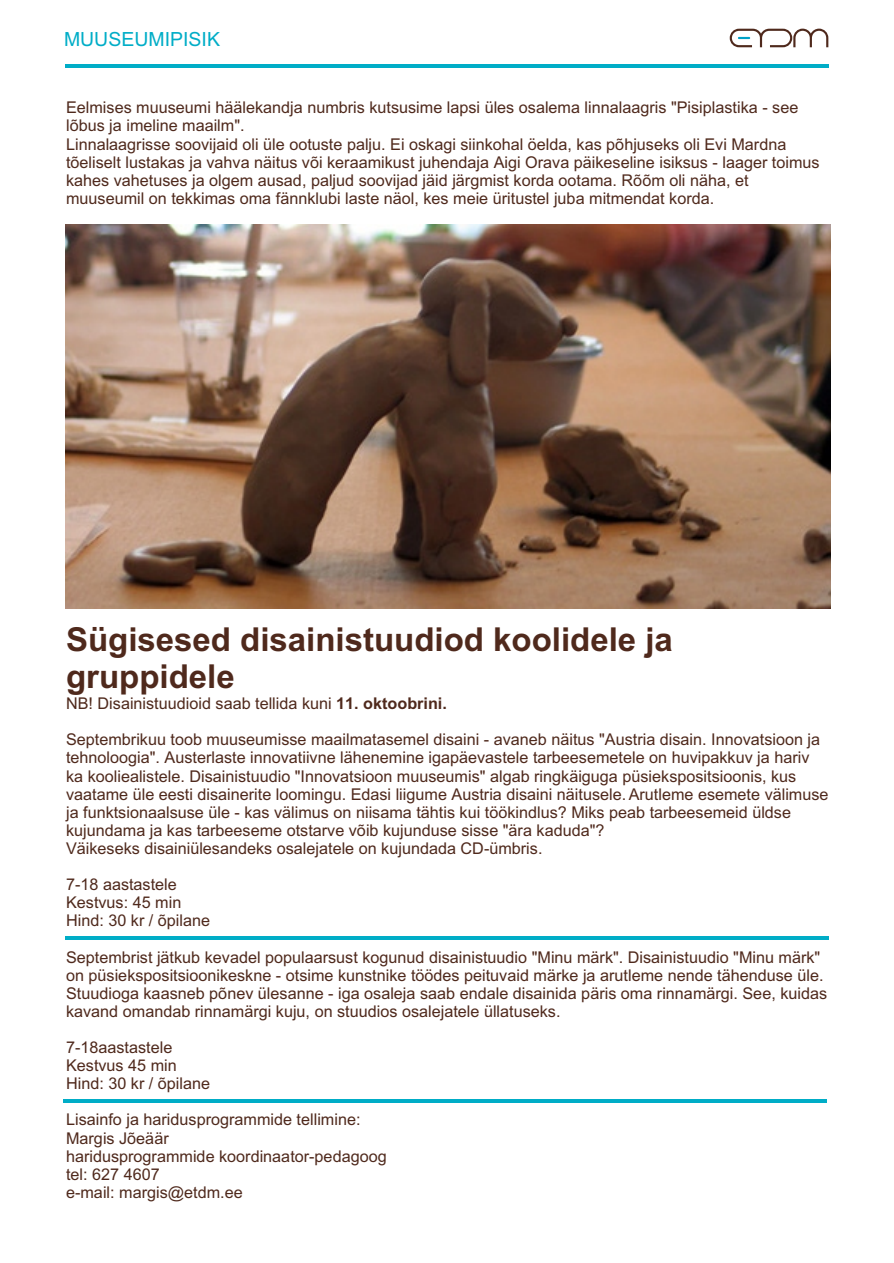
<style>
.page{position:relative;width:894px;height:1263px;background:#fff}
.page>*{position:absolute;margin:0;border:0;box-sizing:border-box;transform-origin:0 0}
.t1{font:700 33px/36.9px "Arial";color:#4f291c}
.t2{font:19.5px "Arial";color:#00adc7}
.t3{font:16.2px/18.1px "Arial";color:#4f291c}
.s1{font-weight:700}
</style>
<div class="page">
<hr style="left:65px;top:937px;width:763px;height:3px;background:#00adc7">
<hr style="left:63px;top:1099px;width:764px;height:4px;background:#00adc7">
<img style="left:66px;top:224px;width:765px;height:384px">
<hr style="left:65px;top:64px;width:763px;height:4px;background:#00adc7">
<svg style="left:730px;top:29px;width:98px;height:18px"></svg>
<p class="t2" style="left:64px;top:31px;width:158px">MUUSEUMIPISIK</p>
<p class="t3" style="left:66px;top:100px;width:755px">Eelmises muuseumi häälekandja numbris kutsusime lapsi üles osalema linnalaagris "Pisiplastika - see lõbus ja imeline maailm".<br>Linnalaagrisse soovijaid oli üle ootuste palju. Ei oskagi siinkohal öelda, kas põhjuseks oli Evi Mardna tõeliselt lustakas ja vahva näitus või keraamikust juhendaja Aigi Orava päikeseline isiksus - laager toimus kahes vahetuses ja olgem ausad, paljud soovijad jäid järgmist korda ootama. Rõõm oli näha, et muuseumil on tekkimas oma fännklubi laste näol, kes meie üritustel juba mitmendat korda.</p>
<h1 class="t1" style="left:66px;top:624px;width:608px">Sügisesed disainistuudiod koolidele ja gruppidele</h1>
<p class="t3" style="left:66px;top:696px;width:382px">NB! Disainistuudioid saab tellida kuni <span class="s1">11. oktoobrini.</span></p>
<p class="t3" style="left:66px;top:732px;width:764px">Septembrikuu toob muuseumisse maailmatasemel disaini - avaneb näitus "Austria disain. Innovatsioon ja tehnoloogia". Austerlaste innovatiivne lähenemine igapäevastele tarbeesemetele on huvipakkuv ja hariv ka kooliealistele. Disainistuudio "Innovatsioon muuseumis" algab ringkäiguga püsiekspositsioonis, kus vaatame üle eesti disainerite loomingu. Edasi liigume Austria disaini näitusele. Arutleme esemete välimuse ja funktsionaalsuse üle - kas välimus on niisama tähtis kui töökindlus? Miks peab tarbeesemeid üldse kujundama ja kas tarbeeseme otstarve võib kujunduse sisse "ära kaduda"?<br>Väikeseks disainiülesandeks osalejatele on kujundada CD-ümbris.</p>
<p class="t3" style="left:66px;top:877px;width:146px">7-18 aastastele<br>Kestvus: 45 min<br>Hind: 30 kr / õpilane</p>
<p class="t3" style="left:66px;top:949px;width:763px">Septembrist jätkub kevadel populaarsust kogunud disainistuudio "Minu märk". Disainistuudio "Minu märk" on püsiekspositsioonikeskne - otsime kunstnike töödes peituvaid märke ja arutleme nende tähenduse üle.<br>Stuudioga kaasneb põnev ülesanne - iga osaleja saab endale disainida päris oma rinnamärgi. See, kuidas kavand omandab rinnamärgi kuju, on stuudios osalejatele üllatuseks.</p>
<p class="t3" style="left:66px;top:1040px;width:146px">7-18aastastele<br>Kestvus 45 min<br>Hind: 30 kr / õpilane</p>
<p class="t3" style="left:66px;top:1112px;width:322px">Lisainfo ja haridusprogrammide tellimine:<br>Margis Jõeäär<br>haridusprogrammide koordinaator-pedagoog tel: 627 4607<br>e-mail: margis@etdm.ee</p>
</div>
